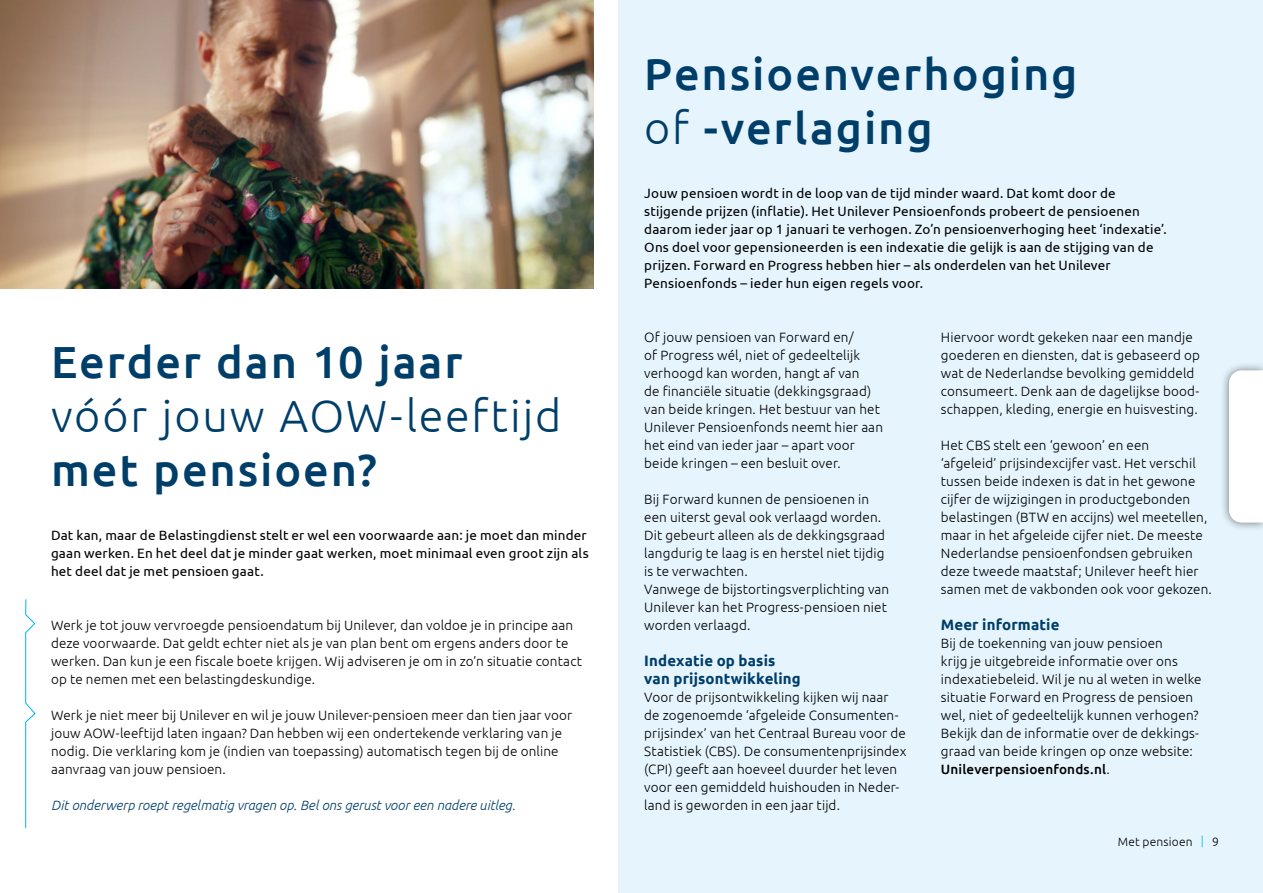
<style>
.page{position:relative;width:1263px;height:893px;background:#fff}
.page>*{position:absolute;margin:0;border:0;box-sizing:border-box;transform-origin:0 0}
.t1{font:500 45px/54px "Ubuntu";letter-spacing:.04em;color:#003e6a}
.t2{font:300 45px "Ubuntu";letter-spacing:.04em;color:#003e6a}
.t3{font:700 15px/18px "Ubuntu";letter-spacing:.01em;color:#003e6a}
.t4{font:300 13.5px/18px "Ubuntu";letter-spacing:.01em;color:#000}
.t5{font:13.5px/18px "Ubuntu";letter-spacing:.01em;color:#000}
.t6{font:italic 300 13.5px "Ubuntu";letter-spacing:.005em;color:#003e6a}
.t7{font:300 12px "Ubuntu";letter-spacing:.015em;color:#000}
.s1{font-weight:300}
.s2{font-weight:500}
.s3{color:#00b5ef}
</style>
<div class="page">
<div style="left:619px;top:0;width:644px;height:893px;background:#e6f5fd"></div>
<svg style="left:25px;top:599px;width:10px;height:229px"></svg>
<img style="left:0;top:0;width:593px;height:288px">
<div style="left:1220px;top:361px;width:43px;height:171px;background:#000;opacity:.5"></div>
<div style="left:1229px;top:370px;width:34px;height:153px;background:#fff"></div>
<h1 class="t1" style="left:51px;top:333px;width:413px">Eerder dan 10 jaar</h1>
<h1 class="t2" style="left:51px;top:389px;width:512px">vóór jouw AOW-leeftijd</h1>
<h1 class="t1" style="left:51px;top:441px;width:327px">met pensioen?</h1>
<p class="t5" style="left:51px;top:526px;width:539px">Dat kan, maar de Belastingdienst stelt er wel een voorwaarde aan: je moet dan minder gaan werken. En het deel dat je minder gaat werken, moet minimaal even groot zijn als het deel dat je met pensioen gaat.</p>
<p class="t4" style="left:51px;top:616px;width:532px">Werk je tot jouw vervroegde pensioendatum bij Unilever, dan voldoe je in principe aan deze voorwaarde. Dat geldt echter niet als je van plan bent om ergens anders door te werken. Dan kun je een fiscale boete krijgen. Wij adviseren je om in zo’n situatie contact op te nemen met een belastingdeskundige.</p>
<p class="t4" style="left:51px;top:706px;width:523px">Werk je niet meer bij Unilever en wil je jouw Unilever-pensioen meer dan tien jaar voor jouw AOW-leeftijd laten ingaan? Dan hebben wij een ondertekende verklaring van je nodig. Die verklaring kom je (indien van toepassing) automatisch tegen bij de online aanvraag van jouw pensioen.</p>
<p class="t6" style="left:51px;top:797px;width:466px">Dit onderwerp roept regelmatig vragen op. Bel ons gerust voor een nadere uitleg.</p>
<h1 class="t1" style="left:644px;top:45px;width:435px">Pensioenverhoging <span class="s1">of</span> -verlaging</h1>
<p class="t5" style="left:644px;top:184px;width:524px">Jouw pensioen wordt in de loop van de tijd minder waard. Dat komt door de stijgende prijzen (inflatie). Het Unilever Pensioenfonds probeert de pensioenen daarom ieder jaar op 1 januari te verhogen. Zo’n pensioenverhoging heet ‘indexatie’.<br>Ons doel voor gepensioneerden is een indexatie die gelijk is aan de stijging van de prijzen. Forward en Progress hebben hier – als onderdelen van het Unilever Pensioenfonds – ieder hun eigen regels voor.</p>
<p class="t4" style="left:644px;top:328px;width:240px">Of jouw pensioen van Forward en/<br>of Progress wél, niet of gedeeltelijk verhoogd kan worden, hangt af van<br>de financiële situatie (dekkingsgraad) van beide kringen. Het bestuur van het Unilever Pensioenfonds neemt hier aan het eind van ieder jaar – apart voor beide kringen – een besluit over.</p>
<p class="t4" style="left:644px;top:490px;width:246px">Bij Forward kunnen de pensioenen in een uiterst geval ook verlaagd worden.<br>Dit gebeurt alleen als de dekkingsgraad langdurig te laag is en herstel niet tijdig is te verwachten.<br>Vanwege de bijstortingsverplichting van Unilever kan het Progress-pensioen niet worden verlaagd.</p>
<p class="t3" style="left:644px;top:651px;width:158px">Indexatie op basis van prijsontwikkeling</p>
<p class="t4" style="left:644px;top:688px;width:264px">Voor de prijsontwikkeling kijken wij naar de zogenoemde ‘afgeleide Consumenten&shy;prijsindex’ van het Centraal Bureau voor de Statistiek (CBS). De consumentenprijsindex (CPI) geeft aan hoeveel duurder het leven voor een gemiddeld huishouden in Neder&shy;land is geworden in een jaar tijd.</p>
<p class="t4" style="left:941px;top:328px;width:261px">Hiervoor wordt gekeken naar een mandje goederen en diensten, dat is gebaseerd op wat de Nederlandse bevolking gemiddeld consumeert. Denk aan de dagelijkse bood&shy;schappen, kleding, energie en huisvesting.</p>
<p class="t4" style="left:941px;top:436px;width:273px">Het CBS stelt een ‘gewoon’ en een<br>‘afgeleid’ prijsindexcijfer vast. Het verschil tussen beide indexen is dat in het gewone cijfer de wijzigingen in productgebonden belastingen (BTW en accijns) wel meetellen, maar in het afgeleide cijfer niet. De meeste Nederlandse pensioenfondsen gebruiken deze tweede maatstaf; Unilever heeft hier samen met de vakbonden ook voor gekozen.</p>
<p class="t3" style="left:941px;top:615px;width:120px">Meer informatie</p>
<p class="t4" style="left:941px;top:634px;width:262px">Bij de toekenning van jouw pensioen<br>krijg je uitgebreide informatie over ons indexatiebeleid. Wil je nu al weten in welke situatie Forward en Progress de pensioen wel, niet of gedeeltelijk kunnen verhogen?<br>Bekijk dan de informatie over de dekkings&shy;graad van beide kringen op onze website:<br><span class="s2">Unileverpensioenfonds.nl</span>.</p>
<p class="t7" style="left:1118px;top:835px;width:103px">Met pensioen <span class="s3">|</span> 9</p>
</div>
